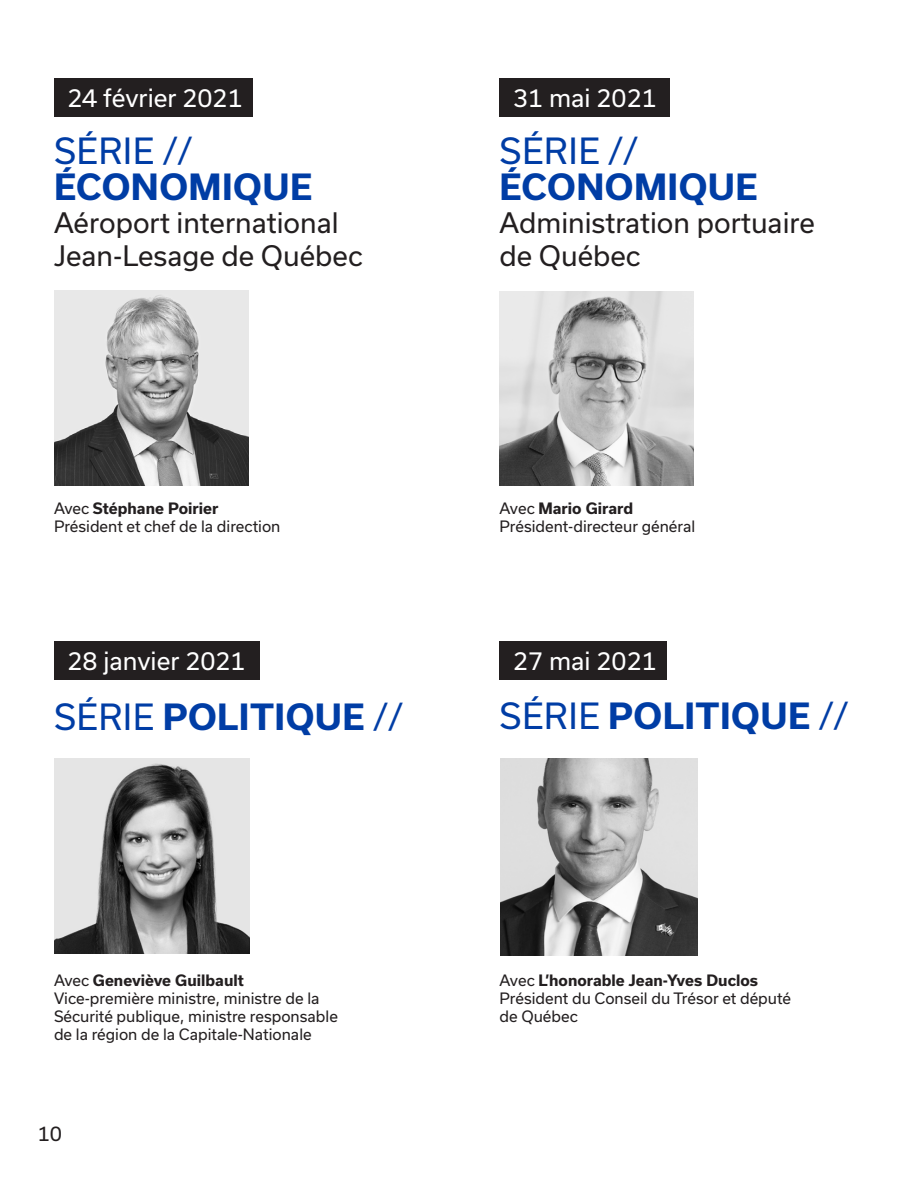
<style>
.page{position:relative;width:918px;height:1188px;background:#fff}
.page>*{position:absolute;margin:0;border:0;box-sizing:border-box;transform-origin:0 0}
.t1{font:700 34.5px "Usual";letter-spacing:.015em;color:#003da5}
.t2{font:34.5px "Usual";letter-spacing:.015em;color:#003da5}
.t3{font:27px/33px "Usual";color:#231f20}
.t4{font:24px "Usual";color:#fff}
.t5{font:19.5px "Usual";color:#231f20}
.t6{font:15px/18px "Usual";color:#231f20}
.t7{font:700 15px "Usual";color:#231f20}
.s1{font-weight:400}
</style>
<div class="page">
<img style="left:501px;top:758px;width:197px;height:197px">
<img style="left:54px;top:758px;width:196px;height:196px">
<div style="left:54px;top:78px;width:199px;height:39px;background:#231f20"></div>
<div style="left:500px;top:78px;width:170px;height:39px;background:#231f20"></div>
<div style="left:54px;top:642px;width:205px;height:38px;background:#231f20"></div>
<div style="left:500px;top:642px;width:167px;height:38px;background:#231f20"></div>
<img style="left:500px;top:291px;width:193px;height:194px">
<img style="left:54px;top:290px;width:195px;height:195px">
<p class="t4" style="left:68px;top:84px;width:177px">24 février 2021</p>
<p class="t4" style="left:513px;top:84px;width:145px">31 mai 2021</p>
<p class="t2" style="left:54px;top:131px;width:140px">SÉRIE //</p>
<p class="t1" style="left:54px;top:167px;width:260px">ÉCONOMIQUE</p>
<p class="t3" style="left:54px;top:206px;width:286px">Aéroport international</p>
<p class="t3" style="left:54px;top:239px;width:310px">Jean-Lesage de Québec</p>
<p class="t7" style="left:54px;top:499px;width:166px"><span class="s1">Avec</span> Stéphane Poirier</p>
<p class="t6" style="left:54px;top:517px;width:228px">Président et chef de la direction</p>
<p class="t2" style="left:500px;top:131px;width:140px">SÉRIE //</p>
<p class="t1" style="left:500px;top:167px;width:260px">ÉCONOMIQUE</p>
<p class="t3" style="left:500px;top:206px;width:317px">Administration portuaire de Québec</p>
<p class="t7" style="left:500px;top:499px;width:135px"><span class="s1">Avec</span> Mario Girard</p>
<p class="t6" style="left:500px;top:517px;width:197px">Président-directeur général</p>
<p class="t4" style="left:68px;top:648px;width:180px">28 janvier 2021</p>
<p class="t4" style="left:513px;top:648px;width:145px">27 mai 2021</p>
<p class="t1" style="left:54px;top:697px;width:350px"><span class="s1">SÉRIE</span> POLITIQUE <span class="s1">//</span></p>
<p class="t1" style="left:500px;top:697px;width:350px"><span class="s1">SÉRIE</span> POLITIQUE <span class="s1">//</span></p>
<p class="t7" style="left:54px;top:972px;width:191px"><span class="s1">Avec</span> Geneviève Guilbault</p>
<p class="t6" style="left:54px;top:989px;width:285px">Vice-première ministre, ministre de la<br>Sécurité publique, ministre responsable de la région de la Capitale-Nationale</p>
<p class="t5" style="left:38px;top:1122px;width:26px">10</p>
<p class="t7" style="left:500px;top:972px;width:260px"><span class="s1">Avec</span> L’honorable Jean-Yves Duclos</p>
<p class="t6" style="left:500px;top:989px;width:293px">Président du Conseil du Trésor et député de Québec</p>
</div>
